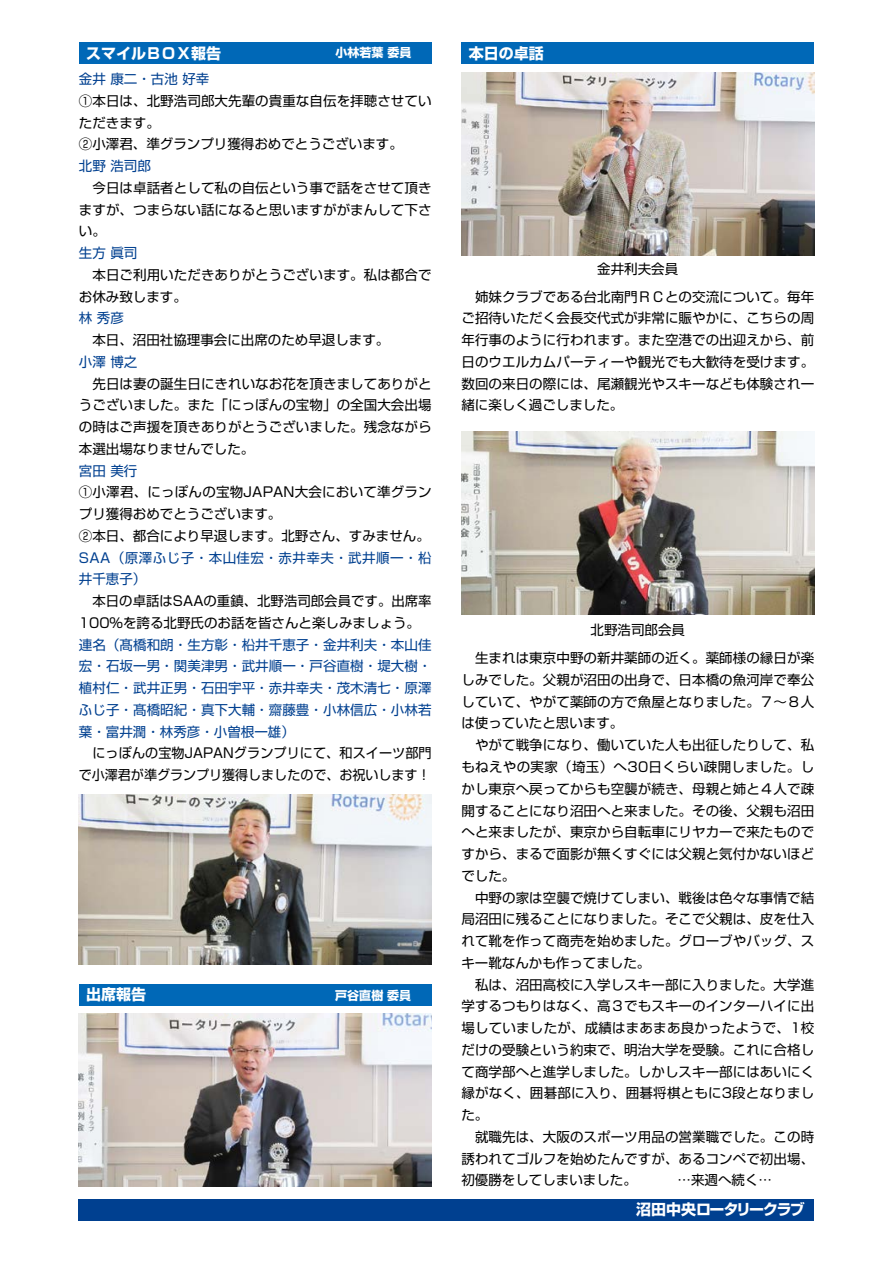
<style>
.page{position:relative;width:893px;height:1263px;background:#fff}
.page>*{position:absolute;margin:0;border:0;box-sizing:border-box;transform-origin:0 0}
.t1{font:700 15px "Shin Go Pro";color:#fff}
.t2{font:700 15px "Shin Go Pro";letter-spacing:-.06em;color:#fff}
.t3{font:13.5px/21.8px "Shin Go Pro";letter-spacing:.005em;color:#000}
.t4{font:13.5px/21.8px "Shin Go Pro";letter-spacing:.005em;color:#004090;text-align:justify}
.t5{font:13.5px/21.8px "Shin Go Pro";letter-spacing:.035em;color:#004090}
.t6{font:700 12px "Shin Go Pro";color:#fff}
</style>
<div class="page">
<div style="left:461px;top:42px;width:353px;height:22px;background:#0068b7"></div>
<div style="left:79px;top:1199px;width:735px;height:21px;background:#004090"></div>
<img style="left:79px;top:794px;width:353px;height:170px">
<div style="left:79px;top:42px;width:353px;height:22px;background:#0068b7"></div>
<img style="left:461px;top:72px;width:353px;height:183px">
<img style="left:461px;top:431px;width:353px;height:183px">
<div style="left:79px;top:984px;width:353px;height:21px;background:#0068b7"></div>
<img style="left:79px;top:1014px;width:352px;height:173px">
<p class="t1" style="left:86px;top:41px;width:136px">スマイルＢＯＸ報告</p>
<p class="t4" style="left:79px;top:66px;width:132px">金井康二・古池好幸</p>
<p class="t3" style="left:79px;top:88px;width:354px">①本日は、北野浩司郎大先輩の貴重な自伝を拝聴させていただきます。<br>②小澤君、準グランプリ獲得おめでとうございます。</p>
<p class="t4" style="left:79px;top:153px;width:73px">北野浩司郎</p>
<p class="t3" style="left:79px;top:175px;width:354px;text-align:justify">　今日は卓話者として私の自伝という事で話をさせて頂きますが、つまらない話になると思いますががまんして下さい。</p>
<p class="t4" style="left:79px;top:240px;width:60px">生方眞司</p>
<p class="t3" style="left:79px;top:262px;width:354px">　本日ご利用いただきありがとうございます。私は都合でお休み致します。</p>
<p class="t4" style="left:79px;top:306px;width:46px">林秀彦</p>
<p class="t3" style="left:79px;top:327px;width:312px">　本日、沼田社協理事会に出席のため早退します。</p>
<p class="t4" style="left:79px;top:349px;width:60px">小澤博之</p>
<p class="t3" style="left:79px;top:371px;width:354px;text-align:justify">　先日は妻の誕生日にきれいなお花を頂きましてありがとうございました。また「にっぽんの宝物」の全国大会出場の時はご声援を頂きありがとうございました。残念ながら本選出場なりませんでした。</p>
<p class="t4" style="left:79px;top:458px;width:60px">宮田美行</p>
<p class="t3" style="left:79px;top:480px;width:354px">①小澤君、にっぽんの宝物JAPAN大会において準グランプリ獲得おめでとうございます。<br>②本日、都合により早退します。北野さん、すみません。</p>
<p class="t5" style="left:79px;top:545px;width:354px">SAA（原澤ふじ子・本山佳宏・赤井幸夫・武井順一・柗井千恵子(</p>
<p class="t3" style="left:79px;top:588px;width:354px;text-indent:14px">本日の卓話はSAAの重鎮、北野浩司郎会員です。出席率<br>100％を誇る北野氏のお話を皆さんと楽しみましょう。</p>
<p class="t4" style="left:79px;top:632px;width:354px">連名（髙橋和朗・生方彰・柗井千恵子・金井利夫・本山佳宏・石坂一男・関美津男・武井順一・戸谷直樹・堤大樹・植村仁・武井正男・石田宇平・赤井幸夫・茂木清七・原澤ふじ子・髙橋昭紀・真下大輔・齋藤豊・小林信広・小林若葉・富井潤・林秀彦・小曽根一雄(</p>
<p class="t3" style="left:79px;top:741px;width:354px;text-align:right">にっぽんの宝物JAPANグランプリにて、和スイーツ部門で小澤君が準グランプリ獲得しましたので、お祝いします!</p>
<p class="t6" style="left:335px;top:43px;width:77px">小林若葉委員</p>
<p class="t1" style="left:86px;top:983px;width:61px">出席報告</p>
<p class="t6" style="left:335px;top:986px;width:77px">戸谷直樹委員</p>
<p class="t1" style="left:469px;top:41px;width:76px">本日の卓話</p>
<p class="t3" style="left:597px;top:256px;width:82px">金井利夫会員</p>
<p class="t3" style="left:461px;top:284px;width:354px;text-align:justify">　姉妹クラブである台北南門ＲＣとの交流について。毎年ご招待いただく会長交代式が非常に賑やかに、こちらの周年行事のように行われます。また空港での出迎えから、前日のウエルカムパーティーや観光でも大歓待を受けます。数回の来日の際には、尾瀬観光やスキーなども体験され一緒に楽しく過ごしました。</p>
<p class="t3" style="left:590px;top:617px;width:96px">北野浩司郎会員</p>
<p class="t3" style="left:461px;top:646px;width:354px">　生まれは東京中野の新井薬師の近く。薬師様の縁日が楽しみでした。父親が沼田の出身で、日本橋の魚河岸で奉公していて、やがて薬師の方で魚屋となりました。７～８人は使っていたと思います。<br>　やがて戦争になり、働いていた人も出征したりして、私もねえやの実家（埼玉）へ30日くらい疎開しました。しかし東京へ戻ってからも空襲が続き、母親と姉と４人で疎開することになり沼田へと来ました。その後、父親も沼田へと来ましたが、東京から自転車にリヤカーで来たものですから、まるで面影が無くすぐには父親と気付かないほどでした。<br>　中野の家は空襲で焼けてしまい、戦後は色々な事情で結局沼田に残ることになりました。そこで父親は、皮を仕入れて靴を作って商売を始めました。グローブやバッグ、スキー靴なんかも作ってました。<br>　私は、沼田高校に入学しスキー部に入りました。大学進学するつもりはなく、高３でもスキーのインターハイに出場していましたが、成績はまあまあ良かったようで、1校だけの受験という約束で、明治大学を受験。これに合格して商学部へと進学しました。しかしスキー部にはあいにく縁がなく、囲碁部に入り、囲碁将棋ともに3段となりました。<br>　就職先は、大阪のスポーツ用品の営業職でした。この時誘われてゴルフを始めたんですが、あるコンペで初出場、初優勝をしてしまいました。　　　…来週へ続く...</p>
<p class="t2" style="left:636px;top:1197px;width:170px">沼田中央ロータリークラブ</p>
</div>
